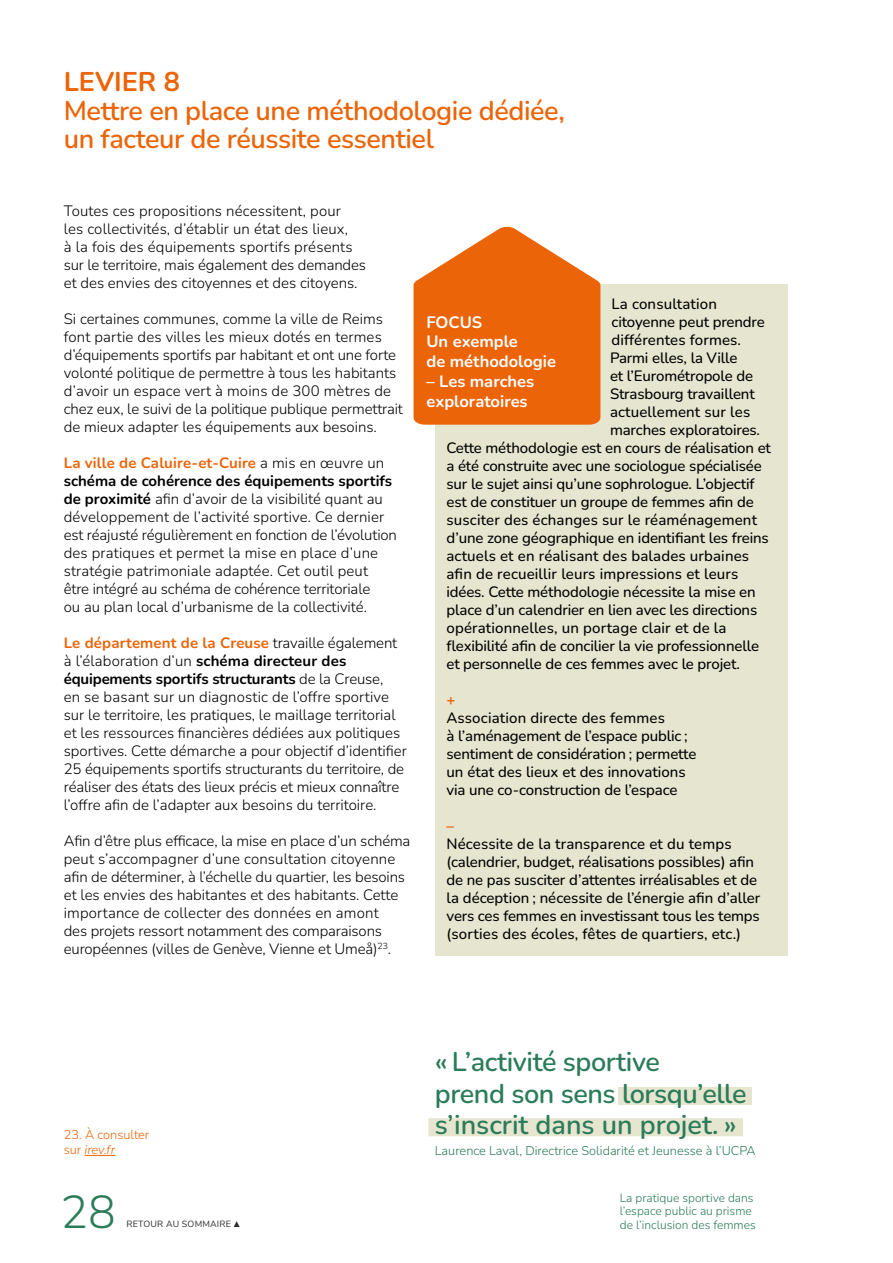
<style>
.page{position:relative;width:893px;height:1263px;background:#fff}
.page>*{position:absolute;margin:0;border:0;box-sizing:border-box;transform-origin:0 0}
.t1{font:300 46.05px "Nunito";color:#2b7c59}
.t2{font:600 27px/31.5px "Nunito";letter-spacing:-.015em;color:#2b7c59}
.t3{font:600 27px/28.5px "Nunito";letter-spacing:-.015em;color:#ec6408}
.t4{font:700 27px "Nunito";color:#ec6408}
.t5{font:700 16.5px/19.8px "Nunito";color:#fff}
.t6{font:300 15px/18px "Nunito";color:#000}
.t7{font:500 15px/18px "Nunito";letter-spacing:-.01em;color:#000}
.t8{font:500 15px "Nunito";letter-spacing:.01em;color:#000}
.t9{font:700 15px "Nunito";color:#ec6408}
.t10{font:300 12.75px "Nunito";color:#2b7c59}
.t11{font:300 12.75px/15.3px "Nunito";color:#ec6408}
.t12{font:300 12px/13.5px "Nunito";color:#2b7c59}
.t13{font:9px "Nunito Sans";letter-spacing:.02em;color:#2d2d2d}
.s1{font-weight:700;color:#ec6408}
.s2{font-weight:700}
.s3{font-style:italic}
.s4{font-family:"Wigrum";font-weight:300}
</style>
<div class="page">
<hr style="left:84px;top:1155px;width:31px;height:1px;background:#ec6408">
<div style="left:435px;top:284px;width:352px;height:672px;background:#e5e5d0"></div>
<svg style="left:414px;top:226px;width:186px;height:199px"></svg>
<div style="left:618px;top:1087px;width:133px;height:18px;background:#e5e5d0"></div>
<div style="left:428px;top:1118px;width:315px;height:18px;background:#e5e5d0"></div>
<h2 class="t4" style="left:64px;top:63px;width:118px">LEVIER 8</h2>
<h2 class="t3" style="left:64px;top:95px;width:502px">Mettre en place une méthodologie dédiée, un facteur de réussite essentiel</h2>
<p class="t6" style="left:64px;top:201px;width:304px">Toutes ces propositions nécessitent, pour<br>les collectivités, d’établir un état des lieux,<br>à la fois des équipements sportifs présents sur le territoire, mais également des demandes et des envies des citoyennes et des citoyens.</p>
<p class="t6" style="left:64px;top:309px;width:341px">Si certaines communes, comme la ville de Reims font partie des villes les mieux dotés en termes d’équipements sportifs par habitant et ont une forte volonté politique de permettre à tous les habitants d’avoir un espace vert à moins de 300 mètres de chez eux, le suivi de la politique publique permettrait de mieux adapter les équipements aux besoins.</p>
<p class="t6" style="left:64px;top:453px;width:335px"><span class="s1">La ville de Caluire-et-Cuire</span> a mis en œuvre un <span class="s2">schéma de cohérence des équipements sportifs de proximité</span> afin d’avoir de la visibilité quant au développement de l’activité sportive. Ce dernier est réajusté régulièrement en fonction de l’évolution des pratiques et permet la mise en place d’une stratégie patrimoniale adaptée. Cet outil peut être intégré au schéma de cohérence territoriale<br>ou au plan local d’urbanisme de la collectivité.</p>
<p class="t6" style="left:64px;top:633px;width:345px"><span class="s1">Le département de la Creuse</span> travaille également à l’élaboration d’un <span class="s2">schéma directeur des équipements sportifs structurants</span> de la Creuse,<br>en se basant sur un diagnostic de l’offre sportive sur le territoire, les pratiques, le maillage territorial et les ressources financières dédiées aux politiques sportives. Cette démarche a pour objectif d’identifier 25 équipements sportifs structurants du territoire, de réaliser des états des lieux précis et mieux connaître l’offre afin de l’adapter aux besoins du territoire.</p>
<p class="t6" style="left:64px;top:831px;width:348px">Afin d’être plus efficace, la mise en place d’un schéma peut s’accompagner d’une consultation citoyenne afin de déterminer, à l’échelle du quartier, les besoins et les envies des habitantes et des habitants. Cette importance de collecter des données en amont<br>des projets ressort notamment des comparaisons européennes (villes de Genève, Vienne et Umeå)<sup>23</sup>.</p>
<p class="t8" style="left:611px;top:293px;width:107px">La consultation</p>
<p class="t7" style="left:611px;top:312px;width:155px">citoyenne peut prendre</p>
<p class="t8" style="left:611px;top:329px;width:131px">différentes formes.</p>
<p class="t7" style="left:610px;top:348px;width:129px">Parmi elles, la Ville</p>
<p class="t7" style="left:610px;top:366px;width:145px">et l’Eurométropole de</p>
<p class="t7" style="left:610px;top:384px;width:146px">Strasbourg travaillent</p>
<p class="t8" style="left:610px;top:401px;width:142px">actuellement sur les</p>
<p class="t7" style="left:610px;top:420px;width:152px">marches exploratoires.</p>
<p class="t7" style="left:446px;top:438px;width:326px">Cette méthodologie est en cours de réalisation et</p>
<p class="t7" style="left:446px;top:456px;width:317px">a été construite avec une sociologue spécialisée</p>
<p class="t7" style="left:446px;top:474px;width:310px">sur le sujet ainsi qu’une sophrologue. L’objectif</p>
<p class="t7" style="left:446px;top:492px;width:309px">est de constituer un groupe de femmes afin de</p>
<p class="t8" style="left:446px;top:509px;width:312px">susciter des échanges sur le réaménagement</p>
<p class="t7" style="left:446px;top:528px;width:324px">d’une zone géographique en identifiant les freins</p>
<p class="t8" style="left:446px;top:545px;width:304px">actuels et en réalisant des balades urbaines</p>
<p class="t8" style="left:446px;top:563px;width:293px">afin de recueillir leurs impressions et leurs</p>
<p class="t7" style="left:446px;top:582px;width:311px">idées. Cette méthodologie nécessite la mise en</p>
<p class="t7" style="left:446px;top:600px;width:312px">place d’un calendrier en lien avec les directions</p>
<p class="t8" style="left:446px;top:617px;width:282px">opérationnelles, un portage clair et de la</p>
<p class="t7" style="left:446px;top:636px;width:314px">flexibilité afin de concilier la vie professionnelle</p>
<p class="t7" style="left:446px;top:654px;width:295px">et personnelle de ces femmes avec le projet.</p>
<p class="t9" style="left:446px;top:689px;width:10px">+</p>
<p class="t7" style="left:446px;top:708px;width:251px">Association directe des femmes<br>à l’aménagement de l’espace public ; sentiment de considération ; permette un état des lieux et des innovations via une co-construction de l’espace</p>
<p class="t9" style="left:446px;top:815px;width:9px">–</p>
<p class="t7" style="left:446px;top:834px;width:315px">Nécessite de la transparence et du temps (calendrier, budget, réalisations possibles) afin de ne pas susciter d’attentes irréalisables et de la déception ; nécessite de l’énergie afin d’aller vers ces femmes en investissant tous les temps (sorties des écoles, fêtes de quartiers, etc.)</p>
<p class="t5" style="left:426px;top:311px;width:131px">FOCUS<br>Un exemple<br>de méthodologie</p>
<p class="t5" style="left:426px;top:371px;width:109px">– Les marches exploratoires</p>
<p class="t11" style="left:64px;top:1126px;width:87px">23. À consulter sur <span class="s3">irev.fr</span></p>
<h2 class="t2" style="left:435px;top:1045px;width:313px">« L’activité sportive<br>prend son sens lorsqu’elle s’inscrit dans un projet. »</h2>
<p class="t10" style="left:435px;top:1142px;width:322px">Laurence Laval, Directrice Solidarité et Jeunesse à l’UCPA</p>
<h1 class="t1" style="left:61px;top:1180px;width:57px">28</h1>
<p class="t12" style="left:620px;top:1190px;width:135px">La pratique sportive dans l’espace public au prisme</p>
<p class="t13" style="left:127px;top:1218px;width:115px">RETOUR AU SOMMAIRE <span class="s4">▲</span></p>
<p class="t12" style="left:620px;top:1217px;width:137px">de l’inclusion des femmes</p>
</div>
